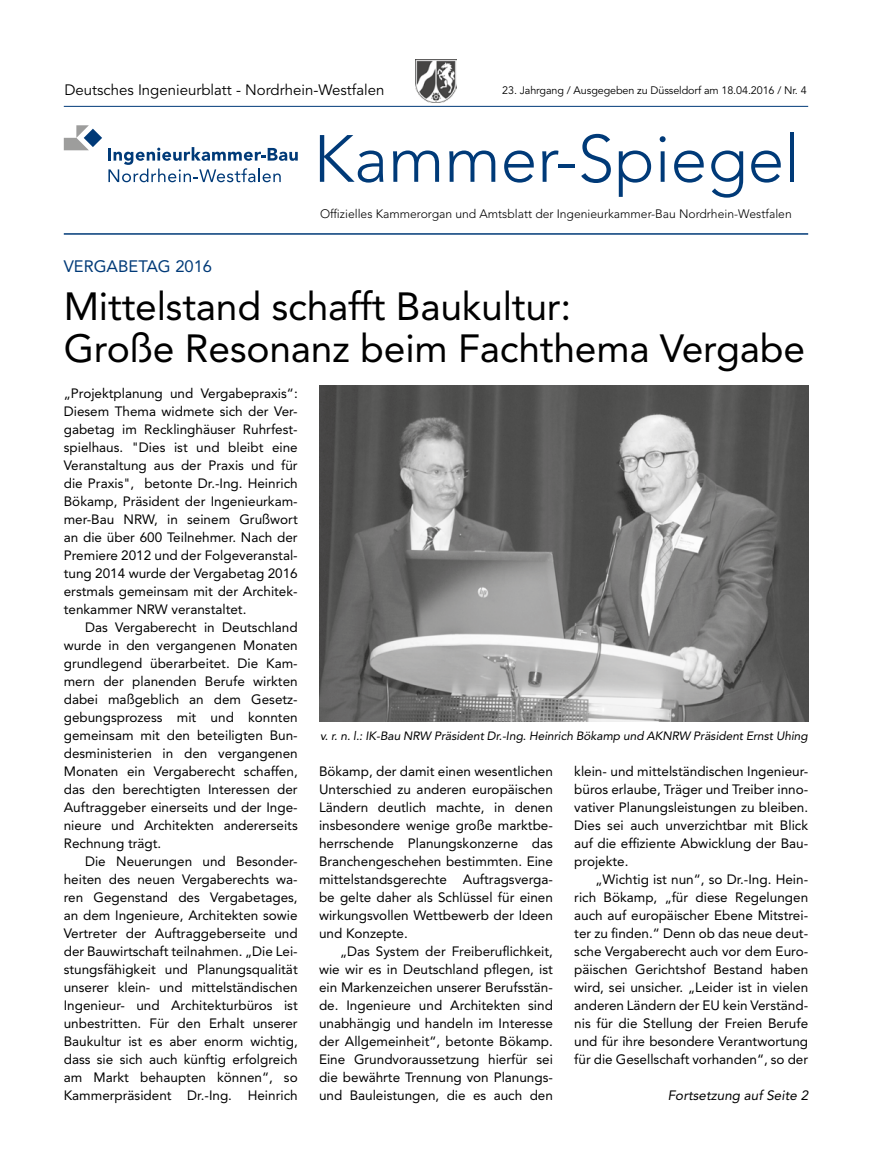
<style>
.page{position:relative;width:872px;height:1170px;background:#fff}
.page>*{position:absolute;margin:0;border:0;box-sizing:border-box;transform-origin:0 0}
.t1{font:300 66px "Avenir LT Std";color:#003a78}
.t2{font:39px/42px "Avenir LT Std";letter-spacing:-.005em;color:#000}
.t3{font:16.5px "Avenir LT Std";color:#003a78}
.t4{font:15px "Avenir LT Std";color:#000}
.t5{font:13.5px/18px "Avenir LT Std";color:#000;text-align:justify}
.t6{font:italic 13.5px "Avenir LT Std";color:#000}
.t7{font:300 12.15px "Avenir LT Std";color:#000}
.t8{font:italic 12px "Avenir LT Std";letter-spacing:-.005em;color:#000}
.t9{font:10.8px "Avenir LT Std";letter-spacing:-.01em;color:#000}
</style>
<div class="page">
<hr style="left:64px;top:233px;width:744px;height:2px;background:#003a78">
<svg style="left:108px;top:147px;width:190px;height:35px"></svg>
<svg style="left:64px;top:125px;width:38px;height:25px"></svg>
<img style="left:416px;top:59px;width:40px;height:43px">
<hr style="left:64px;top:106px;width:744px;height:1px;background:#003a78">
<img style="left:319px;top:386px;width:489px;height:335px">
<p class="t4" style="left:64px;top:81px;width:322px">Deutsches Ingenieurblatt - Nordrhein-Westfalen</p>
<h1 class="t1" style="left:313px;top:120px;width:488px">Kammer-Spiegel</h1>
<p class="t7" style="left:320px;top:206px;width:473px">Offizielles Kammerorgan und Amtsblatt der Ingenieurkammer-Bau Nordrhein-Westfalen</p>
<p class="t9" style="left:502px;top:84px;width:306px">23. Jahrgang / Ausgegeben zu Düsseldorf am 18.04.2016 / Nr. 4</p>
<p class="t3" style="left:64px;top:256px;width:150px">VERGABETAG 2016</p>
<h2 class="t2" style="left:64px;top:285px;width:742px">Mittelstand schafft Baukultur:<br>Große Resonanz beim Fachthema Vergabe</h2>
<p class="t5" style="left:64px;top:384px;width:235px">„Projektplanung und Vergabepraxis“:<br>Diesem Thema widmete sich der Ver&shy;gabetag im Recklinghäuser Ruhrfest&shy;spielhaus. "Dies ist und bleibt eine Veranstaltung aus der Praxis und für die Praxis", betonte Dr.-Ing. Heinrich Bökamp, Präsident der Ingenieurkam&shy;mer-Bau NRW, in seinem Grußwort an die über 600 Teilnehmer. Nach der Premiere 2012 und der Folgeveranstal&shy;tung 2014 wurde der Vergabetag 2016 erstmals gemeinsam mit der Architek&shy;tenkammer NRW veranstaltet.</p>
<p class="t5" style="left:64px;top:618px;width:235px;text-indent:21px">Das Vergaberecht in Deutschland wurde in den vergangenen Monaten grundlegend überarbeitet. Die Kam&shy;mern der planenden Berufe wirkten dabei maßgeblich an dem Gesetz&shy;gebungsprozess mit und konnten gemeinsam mit den beteiligten Bun&shy;desministerien in den vergangenen Monaten ein Vergaberecht schaffen, das den berechtigten Interessen der Auftraggeber einerseits und der Inge&shy;nieure und Architekten andererseits Rechnung trägt.</p>
<p class="t5" style="left:64px;top:852px;width:235px;text-indent:21px">Die Neuerungen und Besonder&shy;heiten des neuen Vergaberechts wa&shy;ren Gegenstand des Vergabetages, an dem Ingenieure, Architekten sowie Vertreter der Auftraggeberseite und der Bauwirtschaft teilnahmen. „Die Lei&shy;stungsfähigkeit und Planungsqualität unserer klein- und mittelständischen Ingenieur- und Architekturbüros ist unbestritten. Für den Erhalt unserer Baukultur ist es aber enorm wichtig, dass sie sich auch künftig erfolgreich am Markt behaupten können“, so Kammerpräsident Dr.-Ing. Heinrich</p>
<p class="t8" style="left:320px;top:728px;width:489px">v. r. n. l.: IK-Bau NRW Präsident Dr.-Ing. Heinrich Bökamp und AKNRW Präsident Ernst Uhing</p>
<p class="t5" style="left:319px;top:762px;width:235px">Bökamp, der damit einen wesentlichen Unterschied zu anderen europäischen Ländern deutlich machte, in denen insbesondere wenige große marktbe&shy;herrschende Planungskonzerne das Branchengeschehen bestimmten. Eine mittelstandsgerechte Auftragsverga&shy;be gelte daher als Schlüssel für einen wirkungsvollen Wettbewerb der Ideen und Konzepte.</p>
<p class="t5" style="left:319px;top:942px;width:235px;text-indent:21px">„Das System der Freiberuflichkeit, wie wir es in Deutschland pflegen, ist ein Markenzeichen unserer Berufsstän&shy;de. Ingenieure und Architekten sind unabhängig und handeln im Interesse der Allgemeinheit“, betonte Bökamp.<br>Eine Grundvoraussetzung hierfür sei die bewährte Trennung von Planungs&shy;und Bauleistungen, die es auch den</p>
<p class="t5" style="left:574px;top:762px;width:235px">klein- und mittelständischen Ingenieur&shy;büros erlaube, Träger und Treiber inno&shy;vativer Planungsleistungen zu bleiben.<br>Dies sei auch unverzichtbar mit Blick auf die effiziente Abwicklung der Bau&shy;projekte.</p>
<p class="t5" style="left:574px;top:870px;width:235px;text-indent:21px">„Wichtig ist nun“, so Dr.-Ing. Hein&shy;rich Bökamp, „für diese Regelungen auch auf europäischer Ebene Mitstrei&shy;ter zu finden.“ Denn ob das neue deut&shy;sche Vergaberecht auch vor dem Euro&shy;päischen Gerichtshof Bestand haben wird, sei unsicher. „Leider ist in vielen anderen Ländern der EU kein Verständ&shy;nis für die Stellung der Freien Berufe und für ihre besondere Verantwortung für die Gesellschaft vorhanden“, so der</p>
<p class="t6" style="left:668px;top:1087px;width:142px">Fortsetzung auf Seite 2</p>
</div>
